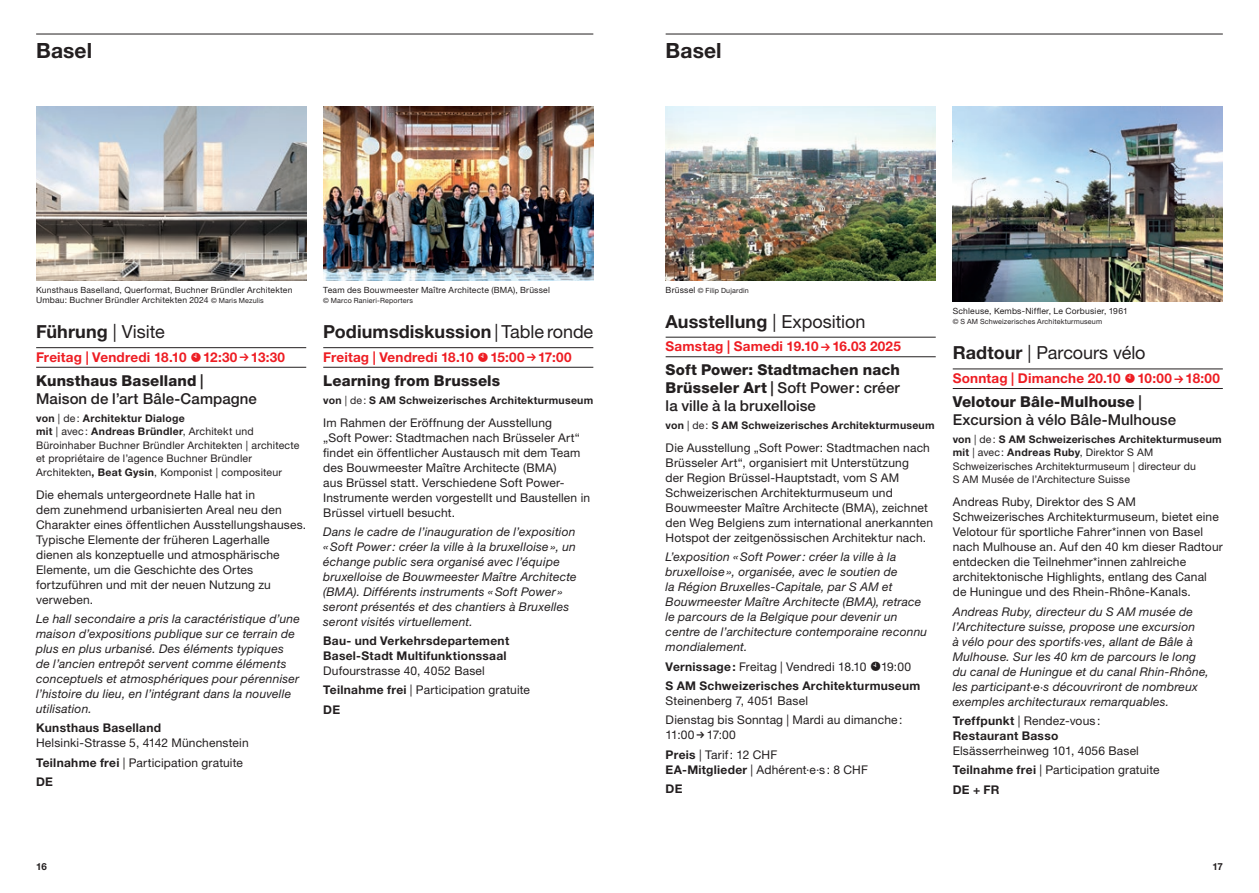
<style>
.page{position:relative;width:1259px;height:893px;background:#fff}
.page>*{position:absolute;margin:0;border:0;box-sizing:border-box;transform-origin:0 0}
.t1{font:700 21px "Helvetica Neue LT Std";letter-spacing:.005em;color:#231f20}
.t2{font:700 18px "Helvetica Neue LT Std";letter-spacing:.005em;color:#231f20}
.t3{font:18px "Helvetica Neue LT Std";letter-spacing:-.005em;color:#231f20}
.t4{font:500 15px/18px "Helvetica Neue LT Std";letter-spacing:.005em;color:#231f20}
.t5{font:800 15px/18px "Helvetica Neue LT Std";letter-spacing:.01em;color:#231f20;text-align:justify}
.t6{font:700 13.5px "Helvetica Neue LT Std";letter-spacing:.015em;color:#ee1d23}
.t7{font:12px/15px "Helvetica Neue LT Std";letter-spacing:.015em;color:#231f20}
.t8{font:italic 12px/15px "Helvetica Neue LT Std";letter-spacing:.02em;color:#231f20}
.t9{font:700 12px/15px "Helvetica Neue LT Std";letter-spacing:.025em;color:#231f20}
.t10{font:10.5px/13.5px "Helvetica Neue LT Std";letter-spacing:.015em;color:#231f20}
.t11{font:700 10.5px "Helvetica Neue LT Std";letter-spacing:.025em;color:#231f20}
.t12{font:700 9.75px "Helvetica Neue LT Std";color:#231f20}
.t13{font:8.55px/10.5px "Helvetica Neue LT Std";letter-spacing:.025em;color:#231f20}
.t14{font:7.2px "Helvetica Neue LT Std";letter-spacing:.025em;color:#231f20}
.s1{font-size:7.2px}
.s2{font-weight:400}
.s3{font-weight:800}
.s4{font-weight:700}
.s5{font-size:8.55px}
.s6{font-weight:500}
</style>
<div class="page">
<hr style="left:36px;top:34px;width:557px;height:1px;background:#231f20">
<hr style="left:665px;top:34px;width:557px;height:1px;background:#231f20">
<hr style="left:36px;top:347px;width:270px;height:1px;background:#231f20">
<hr style="left:36px;top:367px;width:270px;height:1px;background:#231f20">
<hr style="left:323px;top:347px;width:270px;height:1px;background:#231f20">
<hr style="left:323px;top:367px;width:270px;height:1px;background:#231f20">
<hr style="left:952px;top:369px;width:270px;height:1px;background:#231f20">
<hr style="left:952px;top:388px;width:270px;height:1px;background:#231f20">
<hr style="left:665px;top:337px;width:270px;height:1px;background:#231f20">
<hr style="left:665px;top:356px;width:270px;height:1px;background:#231f20">
<img style="left:36px;top:106px;width:270px;height:175px">
<img style="left:323px;top:106px;width:270px;height:174px">
<img style="left:665px;top:106px;width:270px;height:175px">
<img style="left:952px;top:106px;width:270px;height:196px">
<h1 class="t1" style="left:36px;top:38px;width:58px">Basel</h1>
<h1 class="t1" style="left:665px;top:38px;width:58px">Basel</h1>
<p class="t13" style="left:36px;top:284px;width:258px">Kunsthaus Baselland, Querformat, Buchner Bründler Architekten<br>Umbau: Buchner Bründler Architekten 2024 <span class="s1">© Maris Mezulis</span></p>
<p class="t13" style="left:323px;top:285px;width:228px">Team des Bouwmeester Maître Architecte (BMA), Brüssel</p>
<p class="t14" style="left:323px;top:296px;width:91px">© Marco Ranieri-Reporters</p>
<h2 class="t2" style="left:36px;top:320px;width:130px">Führung <span class="s2">| Visite</span></h2>
<p class="t6" style="left:36px;top:348px;width:250px">Freitag | Vendredi 18.10 12:30 13:30</p>
<p class="t4" style="left:36px;top:371px;width:222px"><span class="s3">Kunsthaus Baselland</span> |<br>Maison de l’art Bâle-Campagne</p>
<p class="t10" style="left:36px;top:411px;width:265px"><span class="s4">von</span> | de: <span class="s4">Architektur Dialoge<br>mit</span> | avec: <span class="s4">Andreas Bründler</span>, Architekt und Büroinhaber Buchner Bründler Architekten | architecte et propriétaire de l’agence Buchner Bründler Architekten<span class="s4">, Beat Gysin</span>, Komponist | compositeur</p>
<p class="t7" style="left:36px;top:487px;width:271px">Die ehemals untergeordnete Halle hat in<br>dem zunehmend urbanisierten Areal neu den Charakter eines öffentlichen Ausstellungshauses.<br>Typische Elemente der früheren Lagerhalle dienen als konzeptuelle und atmosphärische Elemente, um die Geschichte des Ortes fortzuführen und mit der neuen Nutzung zu verweben.</p>
<p class="t8" style="left:36px;top:611px;width:265px">Le hall secondaire a pris la caractéristique d’une maison d’expositions publique sur ce terrain de plus en plus urbanisé. Des éléments typiques de l’ancien entrepôt servent comme éléments conceptuels et atmosphériques pour pérenniser l’histoire du lieu, en l’intégrant dans la nouvelle utilisation.</p>
<p class="t9" style="left:36px;top:720px;width:126px">Kunsthaus Baselland</p>
<p class="t7" style="left:36px;top:733px;width:214px;line-height:19.2px">Helsinki-Strasse 5, 4142 Münchenstein<br><span class="s4">Teilnahme frei</span> | Participation gratuite<br><span class="s4">DE</span></p>
<h2 class="t2" style="left:323px;top:320px;width:271px">Podiumsdiskussion <span class="s2">| Table ronde</span></h2>
<p class="t6" style="left:323px;top:348px;width:250px">Freitag | Vendredi 18.10 15:00 17:00</p>
<p class="t5" style="left:323px;top:371px;width:178px">Learning from Brussels</p>
<p class="t11" style="left:323px;top:393px;width:271px">von <span class="s2">| de:</span> S AM Schweizerisches Architekturmuseum</p>
<p class="t7" style="left:323px;top:415px;width:268px">Im Rahmen der Eröffnung der Ausstellung<br>„Soft Power: Stadtmachen nach Brüsseler Art“ findet ein öffentlicher Austausch mit dem Team des Bouwmeester Maître Architecte (BMA)<br>aus Brüssel statt. Verschiedene Soft Power-Instrumente werden vorgestellt und Baustellen in Brüssel virtuell besucht.</p>
<p class="t8" style="left:323px;top:524px;width:255px">Dans le cadre de l’inauguration de l’exposition «Soft Power: créer la ville à la bruxelloise», un échange public sera organisé avec l’équipe bruxelloise de Bouwmeester Maître Architecte (BMA). Différents instruments «Soft Power» seront présentés et des chantiers à Bruxelles seront visités virtuellement.</p>
<p class="t9" style="left:323px;top:633px;width:187px">Bau- und Verkehrsdepartement<br>Basel-Stadt Multifunktionssaal</p>
<p class="t7" style="left:323px;top:661px;width:208px;line-height:19.2px">Dufourstrasse 40, 4052 Basel<br><span class="s4">Teilnahme frei</span> | Participation gratuite<br><span class="s4">DE</span></p>
<p class="t14" style="left:665px;top:286px;width:85px"><span class="s5">Brüssel</span> © Filip Dujardin</p>
<h2 class="t2" style="left:665px;top:310px;width:201px">Ausstellung <span class="s2">| Exposition</span></h2>
<p class="t6" style="left:665px;top:338px;width:237px">Samstag | Samedi 19.10 16.03 2025</p>
<p class="t5" style="left:665px;top:361px;width:236px">Soft Power: Stadtmachen nach Brüsseler Art <span class="s6">| Soft Power: créer la ville à la bruxelloise</span></p>
<p class="t11" style="left:665px;top:419px;width:270px">von <span class="s2">| de:</span> S AM Schweizerisches Architekturmuseum</p>
<p class="t7" style="left:665px;top:440px;width:269px">Die Ausstellung „Soft Power: Stadtmachen nach Brüsseler Art“, organisiert mit Unterstützung<br>der Region Brüssel-Hauptstadt, vom S AM Schweizerischen Architekturmuseum und Bouwmeester Maître Architecte (BMA), zeichnet den Weg Belgiens zum international anerkannten Hotspot der zeitgenössischen Architektur nach.</p>
<p class="t8" style="left:665px;top:549px;width:263px">L’exposition «Soft Power: créer la ville à la bruxelloise», organisée, avec le soutien de<br>la Région Bruxelles-Capitale, par S AM et Bouwmeester Maître Architecte (BMA), retrace le parcours de la Belgique pour devenir un centre de l’architecture contemporaine reconnu mondialement.</p>
<p class="t9" style="left:665px;top:657px;width:256px;line-height:19.2px">Vernissage: <span class="s2">Freitag | Vendredi 18.10 19:00<br></span>S AM Schweizerisches Architekturmuseum</p>
<p class="t7" style="left:665px;top:691px;width:238px;line-height:19.2px">Steinenberg 7, 4051 Basel<br>Dienstag bis Sonntag | Mardi au dimanche:</p>
<p class="t7" style="left:665px;top:725px;width:113px;line-height:19.2px">11:00 17:00<br><span class="s4">Preis</span> | Tarif: 12 CHF</p>
<p class="t7" style="left:665px;top:759px;width:204px;line-height:19.2px"><span class="s4">EA-Mitglieder</span> | Adhérent·e·s: 8 CHF<br><span class="s4">DE</span></p>
<p class="t13" style="left:952px;top:306px;width:177px">Schleuse, Kembs-Niffler, Le Corbusier, 1961</p>
<p class="t14" style="left:952px;top:318px;width:151px">© S AM Schweizerisches Architekturmuseum</p>
<h2 class="t3" style="left:952px;top:342px;width:194px"><span class="s4">Radtour</span> | Parcours vélo</h2>
<p class="t6" style="left:952px;top:370px;width:269px">Sonntag | Dimanche 20.10 10:00 18:00</p>
<p class="t4" style="left:952px;top:393px;width:225px"><span class="s3">Velotour Bâle-Mulhouse</span> |<br>Excursion à vélo Bâle-Mulhouse</p>
<p class="t10" style="left:952px;top:432px;width:270px"><span class="s4">von</span> | de: <span class="s4">S AM Schweizerisches Architekturmuseum mit</span> | avec: <span class="s4">Andreas Ruby</span>, Direktor S AM Schweizerisches Architekturmuseum | directeur du<br>S AM Musée de l’Architecture Suisse</p>
<p class="t7" style="left:952px;top:495px;width:271px">Andreas Ruby, Direktor des S AM Schweizerisches Architekturmuseum, bietet eine Velotour für sportliche Fahrer*innen von Basel nach Mulhouse an. Auf den 40 km dieser Radtour entdecken die Teilnehmer*innen zahlreiche architektonische Highlights, entlang des Canal de Huningue und des Rhein-Rhône-Kanals.</p>
<p class="t8" style="left:952px;top:604px;width:258px">Andreas Ruby, directeur du S AM musée de l’Architecture suisse, propose une excursion<br>à vélo pour des sportifs·ves, allant de Bâle à Mulhouse. Sur les 40 km de parcours le long du canal de Huningue et du canal Rhin-Rhône, les participant·e·s découvriront de nombreux exemples architecturaux remarquables.</p>
<p class="t9" style="left:952px;top:713px;width:149px">Treffpunkt <span class="s2">| Rendez-vous:<br></span>Restaurant Basso</p>
<p class="t7" style="left:952px;top:741px;width:208px;line-height:19.2px">Elsässerrheinweg 101, 4056 Basel<br><span class="s4">Teilnahme frei</span> | Participation gratuite<br><span class="s4">DE + FR</span></p>
<p class="t12" style="left:36px;top:861px;width:12px">16</p>
<p class="t12" style="left:1212px;top:861px;width:12px">17</p>
</div>
